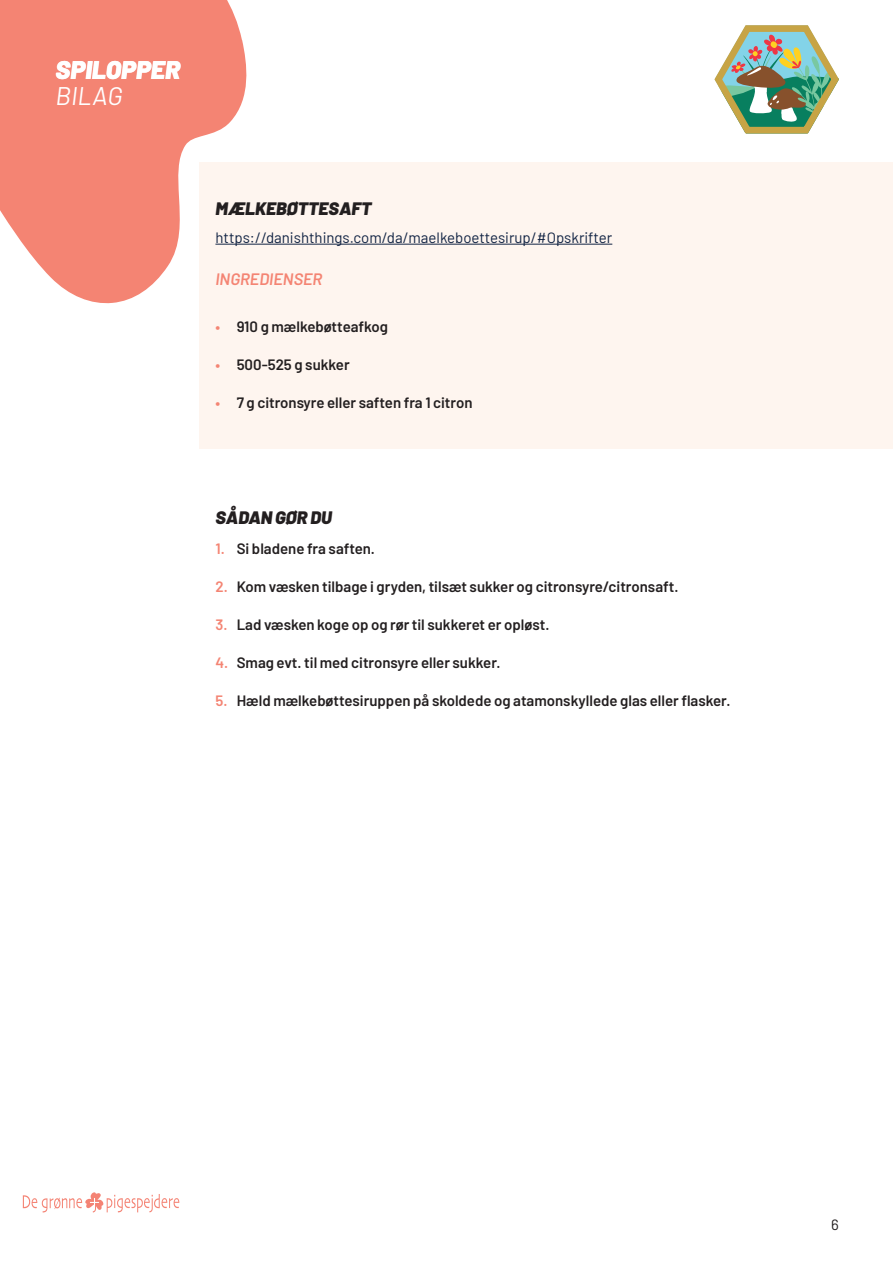
<style>
.page{position:relative;width:893px;height:1263px;background:#fff}
.page>*{position:absolute;margin:0;border:0;box-sizing:border-box;transform-origin:0 0}
.TEMA{font:italic 900 25.5px "Barlow";color:#fff}
.t1{font:italic 25.5px "Barlow";color:#fff}
.Mellemrubrik{font:italic 900 18px "Barlow";color:#231f20}
.Manchet{font:italic 600 16.5px "Barlow";color:#f48473}
.t2{font:600 15px "Barlow";color:#231f20}
.Brødtekst{font:15px "Barlow";color:#122444}
.t3{font:15px "Barlow";color:#231f20}
.s1{color:#f48473}
</style>
<div class="page">
<div style="left:200px;top:162px;width:693px;height:287px;background:#fef5ef"></div>
<hr style="left:215px;top:244px;width:397px;height:1px;background:#122444">
<svg style="left:0;top:0;width:252px;height:401px;fill:#f48473"></svg>
<svg style="left:714px;top:25px;width:125px;height:109px"></svg>
<svg style="left:23px;top:1192px;width:156px;height:20px"></svg>
<p class="TEMA" style="left:56px;top:51px;width:126px">SPILOPPER</p>
<h1 class="t1" style="left:56px;top:77px;width:68px">BILAG</h1>
<p class="Mellemrubrik" style="left:215px;top:195px;width:158px">MÆLKEBØTTESAFT</p>
<p class="Brødtekst" style="left:215px;top:227px;width:398px">https://danishthings.com/da/maelkeboettesirup/#Opskrifter</p>
<p class="Manchet" style="left:215px;top:267px;width:108px">INGREDIENSER</p>
<p class="t2" style="left:215px;top:315px;width:174px"><span class="s1">•</span> 910 g mælkebøtteafkog</p>
<p class="t2" style="left:215px;top:353px;width:136px"><span class="s1">•</span> 500-525 g sukker</p>
<p class="t2" style="left:215px;top:391px;width:259px"><span class="s1">•</span> 7 g citronsyre eller saften fra 1 citron</p>
<p class="Mellemrubrik" style="left:215px;top:504px;width:118px">SÅDAN GØR DU</p>
<p class="t2" style="left:215px;top:537px;width:161px"><span class="s1">1.</span> Si bladene fra saften.</p>
<p class="t2" style="left:215px;top:575px;width:464px"><span class="s1">2.</span> Kom væsken tilbage i gryden, tilsæt sukker og citronsyre/citronsaft.</p>
<p class="t2" style="left:215px;top:613px;width:336px"><span class="s1">3.</span> Lad væsken koge op og rør til sukkeret er opløst.</p>
<p class="t2" style="left:215px;top:651px;width:287px"><span class="s1">4.</span> Smag evt. til med citronsyre eller sukker.</p>
<p class="t2" style="left:215px;top:689px;width:516px"><span class="s1">5.</span> Hæld mælkebøttesiruppen på skoldede og atamonskyllede glas eller flasker.</p>
<p class="t3" style="left:831px;top:1214px;width:9px">6</p>
</div>
